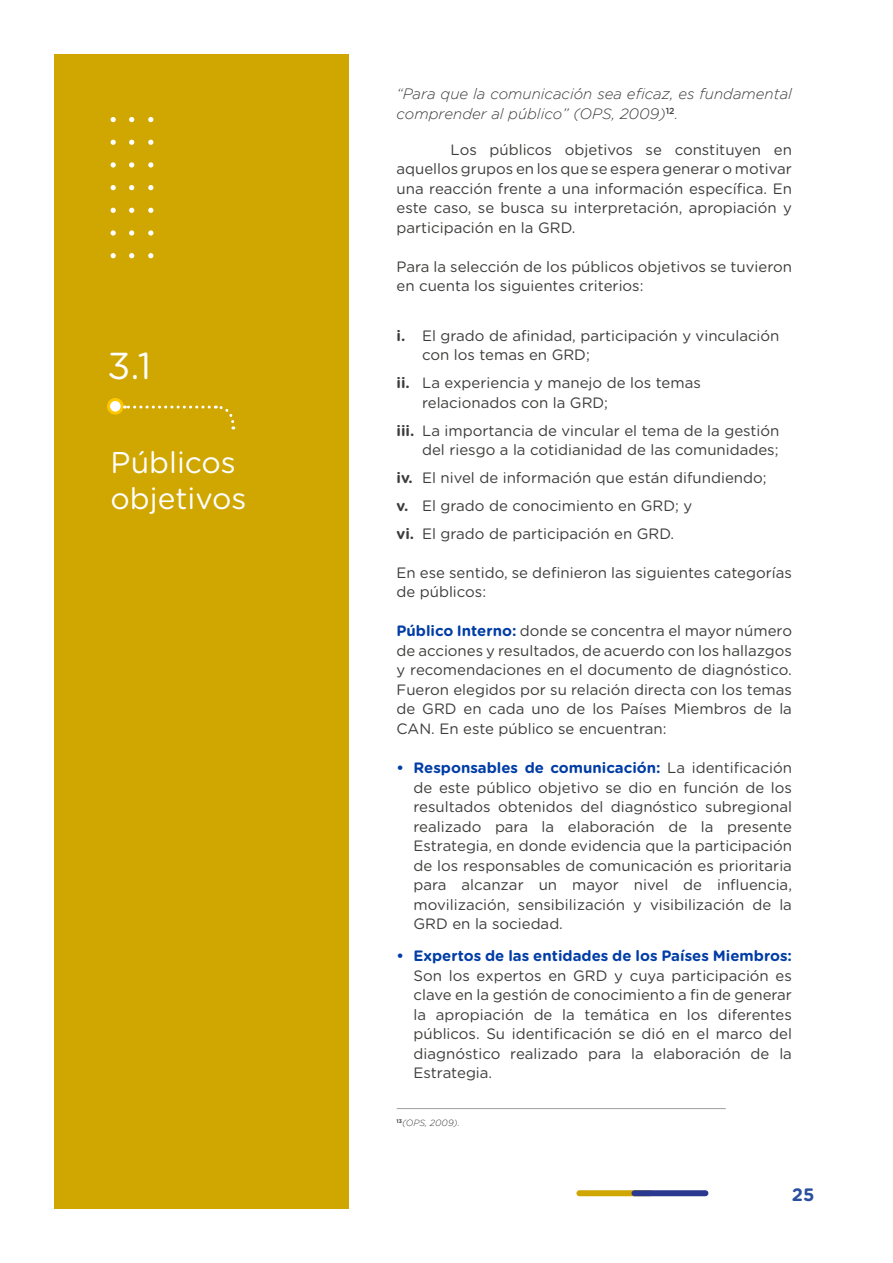
<style>
.page{position:relative;width:893px;height:1263px;background:#fff}
.page>*{position:absolute;margin:0;border:0;box-sizing:border-box;transform-origin:0 0}
.t1{font:37.5px "Gotham Rounded";color:#fff}
.t2{font:30px "Gotham Rounded";color:#fff}
.t3{font:700 18px "Gotham Rounded";color:#2b4f9e}
.t4{font:15px/19.5px "Gotham Rounded";color:#3c3c3b;text-align:justify}
.t5{font:italic 300 15px/19.5px "Gotham";color:#3c3c3b}
.t6{font:italic 300 9px "Gotham";color:#3c3c3b}
.s1{font-weight:700}
.s2{font-weight:700;color:#003da6}
</style>
<div class="page">
<div style="left:579px;top:1190px;width:71px;height:6px;background:#d0a600"></div>
<div style="left:634px;top:1190px;width:71px;height:6px;background:#2b388f"></div>
<div style="left:54px;top:54px;width:295px;height:1155px;background:#d0a600"></div>
<svg style="left:111px;top:253px;width:5px;height:5px"></svg>
<svg style="left:129px;top:253px;width:5px;height:5px"></svg>
<svg style="left:148px;top:253px;width:5px;height:5px"></svg>
<svg style="left:111px;top:230px;width:5px;height:6px"></svg>
<svg style="left:129px;top:230px;width:5px;height:6px"></svg>
<svg style="left:148px;top:230px;width:5px;height:6px"></svg>
<svg style="left:111px;top:208px;width:5px;height:5px"></svg>
<svg style="left:129px;top:208px;width:5px;height:5px"></svg>
<svg style="left:148px;top:208px;width:5px;height:5px"></svg>
<svg style="left:111px;top:185px;width:5px;height:5px"></svg>
<svg style="left:129px;top:185px;width:5px;height:5px"></svg>
<svg style="left:148px;top:185px;width:5px;height:5px"></svg>
<svg style="left:111px;top:162px;width:5px;height:6px"></svg>
<svg style="left:129px;top:162px;width:5px;height:6px"></svg>
<svg style="left:148px;top:162px;width:5px;height:6px"></svg>
<svg style="left:111px;top:140px;width:5px;height:5px"></svg>
<svg style="left:129px;top:140px;width:5px;height:5px"></svg>
<svg style="left:148px;top:140px;width:5px;height:5px"></svg>
<svg style="left:111px;top:117px;width:5px;height:5px"></svg>
<svg style="left:129px;top:117px;width:5px;height:5px"></svg>
<svg style="left:148px;top:117px;width:5px;height:5px"></svg>
<div style="left:108px;top:399px;width:14px;height:14px;background:#fff;border-radius:50%"></div>
<div style="left:107px;top:398px;width:17px;height:17px;border:3px solid #fdc600;border-radius:50%"></div>
<svg style="left:215px;top:405px;width:21px;height:24px"></svg>
<svg style="left:124px;top:405px;width:85px;height:3px"></svg>
<hr style="left:397px;top:1108px;width:328px;height:1px;background:#6e6e70">
<p class="t1" style="left:108px;top:340px;width:45px">3.1</p>
<p class="t2" style="left:111px;top:441px;width:127px">Públicos</p>
<p class="t2" style="left:111px;top:477px;width:138px">objetivos</p>
<p class="t5" style="left:396px;top:84px;width:397px">“Para que la comunicación sea eficaz, es fundamental comprender al público” (OPS, 2009)<sup>12</sup>.</p>
<p class="t4" style="left:396px;top:139px;width:397px;text-indent:54px">Los públicos objetivos se constituyen en aquellos grupos en los que se espera generar o motivar una reacción frente a una información específica. En este caso, se busca su interpretación, apropiación y participación en la GRD.</p>
<p class="t4" style="left:396px;top:256px;width:397px">Para la selección de los públicos objetivos se tuvieron en cuenta los siguientes criterios:</p>
<p class="t4" style="left:422px;top:325px;width:359px;text-indent:-26px"><span class="s1">i.</span> El grado de afinidad, participación y vinculación con los temas en GRD;</p>
<p class="t4" style="left:422px;top:372px;width:280px;text-indent:-26px"><span class="s1">ii.</span> La experiencia y manejo de los temas relacionados con la GRD;</p>
<p class="t4" style="left:396px;top:420px;width:384px;text-align:right"><span class="s1">iii.</span> La importancia de vincular el tema de la gestión del riesgo a la cotidianidad de las comunidades;</p>
<p class="t4" style="left:396px;top:467px;width:372px"><span class="s1">iv.</span> El nivel de información que están difundiendo;</p>
<p class="t4" style="left:396px;top:495px;width:297px"><span class="s1">v.</span> El grado de conocimiento en GRD; y</p>
<p class="t4" style="left:396px;top:523px;width:279px"><span class="s1">vi.</span> El grado de participación en GRD.</p>
<p class="t4" style="left:396px;top:562px;width:397px">En ese sentido, se definieron las siguientes categorías de públicos:</p>
<p class="t4" style="left:396px;top:620px;width:397px"><span class="s2">Público Interno:</span> donde se concentra el mayor número de acciones y resultados, de acuerdo con los hallazgos y recomendaciones en el documento de diagnóstico.<br>Fueron elegidos por su relación directa con los temas de GRD en cada uno de los Países Miembros de la CAN. En este público se encuentran:</p>
<p class="t4" style="left:414px;top:757px;width:380px;text-indent:-17px"><span class="s2">• Responsables de comunicación:</span> La identificación de este público objetivo se dio en función de los resultados obtenidos del diagnóstico subregional realizado para la elaboración de la presente Estrategia, en donde evidencia que la participación de los responsables de comunicación es prioritaria para alcanzar un mayor nivel de influencia, movilización, sensibilización y visibilización de la GRD en la sociedad.</p>
<p class="t4" style="left:414px;top:946px;width:380px;text-indent:-17px"><span class="s2">• Expertos de las entidades de los Países Miembros:<br></span>Son los expertos en GRD y cuya participación es clave en la gestión de conocimiento a fin de generar la apropiación de la temática en los diferentes públicos. Su identificación se dió en el marco del diagnóstico realizado para la elaboración de la Estrategia.</p>
<p class="t6" style="left:396px;top:1118px;width:65px"><sup>13</sup>(OPS, 2009).</p>
<p class="t3" style="left:792px;top:1181px;width:24px">25</p>
</div>
